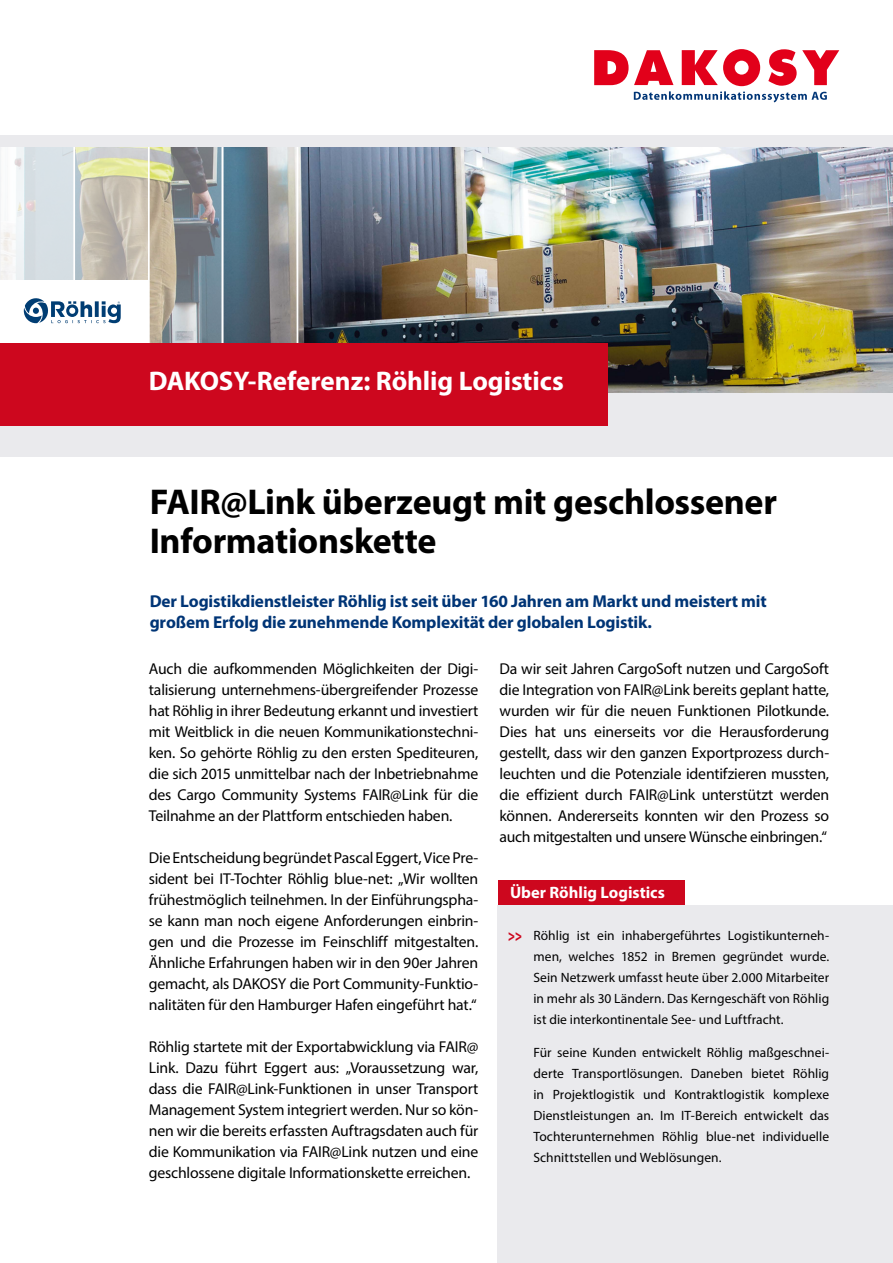
<style>
.page{position:relative;width:893px;height:1263px;background:#fff}
.page>*{position:absolute;margin:0;border:0;box-sizing:border-box;transform-origin:0 0}
.t1{font:700 36px/39px "Myriad Pro";letter-spacing:-.01em;color:#000}
.t2{font:700 27px "Myriad Pro";letter-spacing:-.005em;color:#fff}
.t3{font:700 17.25px/21px "Myriad Pro";letter-spacing:-.01em;color:#003576}
.t4{font:700 16.5px "Myriad Pro";color:#fff}
.t5{font:900 16.5px "Myriad Pro";color:#cd071e;scale:.7 1}
.t6{font:15.75px/21px "Myriad Pro";letter-spacing:-.015em;color:#000;text-align:justify}
.t7{font:13.5px/21px "Myriad Pro";letter-spacing:.005em;color:#000;text-align:justify}
</style>
<div class="page">
<div style="left:0;top:0;width:893px;height:457px;background:#eaeaed"></div>
<img style="left:298px;top:147px;width:595px;height:246px">
<svg style="left:75px;top:147px;width:73px;height:133px;background:#c9c5b5"></svg>
<svg style="left:150px;top:147px;width:71px;height:196px;background:#969894"></svg>
<svg style="left:223px;top:147px;width:74px;height:196px;background:#71808a"></svg>
<svg style="left:0;top:147px;width:73px;height:133px;fill:#d8e1e7"></svg>
<hr style="left:148px;top:0;width:2px;height:438px;background:#fff">
<hr style="left:221px;top:0;width:2px;height:438px;background:#fff">
<hr style="left:297px;top:0;width:1px;height:438px;background:#fff">
<hr style="left:73px;top:0;width:2px;height:438px;background:#fff">
<div style="left:0;top:0;width:893px;height:146px;background:#eaeaed"></div>
<div style="left:0;top:393px;width:893px;height:48px;background:#eaeaed"></div>
<div style="left:0;top:280px;width:149px;height:101px;background:#fff"></div>
<div style="left:0;top:0;width:893px;height:135px;background:#fff"></div>
<div style="left:0;top:343px;width:607px;height:83px;background:#cd071e"></div>
<div style="left:498px;top:880px;width:187px;height:30px;background:#cd071e"></div>
<div style="left:498px;top:905px;width:395px;height:358px;background:#eaeaed"></div>
<svg style="left:594px;top:49px;width:245px;height:53px"></svg>
<svg style="left:24px;top:298px;width:97px;height:25px"></svg>
<p class="t2" style="left:149px;top:363px;width:417px">DAKOSY-Referenz: Röhlig Logistics</p>
<p class="t1" style="left:150px;top:481px;width:629px">FAIR@Link überzeugt mit geschlossener<br>Informationskette</p>
<p class="t3" style="left:150px;top:590px;width:619px">Der Logistikdienstleister Röhlig ist seit über 160 Jahren am Markt und meistert mit großem Erfolg die zunehmende Komplexität der globalen Logistik.</p>
<p class="t6" style="left:149px;top:658px;width:331px">Auch die aufkommenden Möglichkeiten der Digi&shy;talisierung unternehmens-übergreifender Prozesse hat Röhlig in ihrer Bedeutung erkannt und investiert mit Weitblick in die neuen Kommunikationstechni&shy;ken. So gehörte Röhlig zu den ersten Spediteuren, die sich 2015 unmittelbar nach der Inbetriebnahme des Cargo Community Systems FAIR@Link für die Teilnahme an der Plattform entschieden haben.</p>
<p class="t6" style="left:149px;top:847px;width:331px">Die Entscheidung begründet Pascal Eggert, Vice Pre&shy;sident bei IT-Tochter Röhlig blue-net: „Wir wollten frühestmöglich teilnehmen. In der Einführungspha&shy;se kann man noch eigene Anforderungen einbrin&shy;gen und die Prozesse im Feinschliff mitgestalten.<br>Ähnliche Erfahrungen haben wir in den 90er Jahren gemacht, als DAKOSY die Port Community-Funktio&shy;nalitäten für den Hamburger Hafen eingeführt hat.“</p>
<p class="t6" style="left:149px;top:1036px;width:331px">Röhlig startete mit der Exportabwicklung via FAIR@ Link. Dazu führt Eggert aus: „Voraussetzung war, dass die FAIR@Link-Funktionen in unser Transport Management System integriert werden. Nur so kön&shy;nen wir die bereits erfassten Auftragsdaten auch für die Kommunikation via FAIR@Link nutzen und eine geschlossene digitale Informationskette erreichen.</p>
<p class="t6" style="left:500px;top:658px;width:331px">Da wir seit Jahren CargoSoft nutzen und CargoSoft die Integration von FAIR@Link bereits geplant hatte, wurden wir für die neuen Funktionen Pilotkunde.<br>Dies hat uns einerseits vor die Herausforderung gestellt, dass wir den ganzen Exportprozess durch&shy;leuchten und die Potenziale identifzieren mussten, die effizient durch FAIR@Link unterstützt werden können. Andererseits konnten wir den Prozess so auch mitgestalten und unsere Wünsche einbringen.“</p>
<p class="t4" style="left:510px;top:881px;width:156px">Über Röhlig Logistics</p>
<p class="t7" style="left:533px;top:925px;width:297px">Röhlig ist ein inhabergeführtes Logistikunterneh&shy;men, welches 1852 in Bremen gegründet wurde.<br>Sein Netzwerk umfasst heute über 2.000 Mitarbeiter in mehr als 30 Ländern. Das Kerngeschäft von Röhlig ist die interkontinentale See- und Luftfracht.</p>
<p class="t7" style="left:533px;top:1042px;width:297px">Für seine Kunden entwickelt Röhlig maßgeschnei&shy;derte Transportlösungen. Daneben bietet Röhlig in Projektlogistik und Kontraktlogistik komplexe Dienstleistungen an. Im IT-Bereich entwickelt das Tochterunternehmen Röhlig blue-net individuelle Schnittstellen und Weblösungen.</p>
<p class="t5" style="left:508px;top:924px;width:21px">&gt;&gt;</p>
</div>
